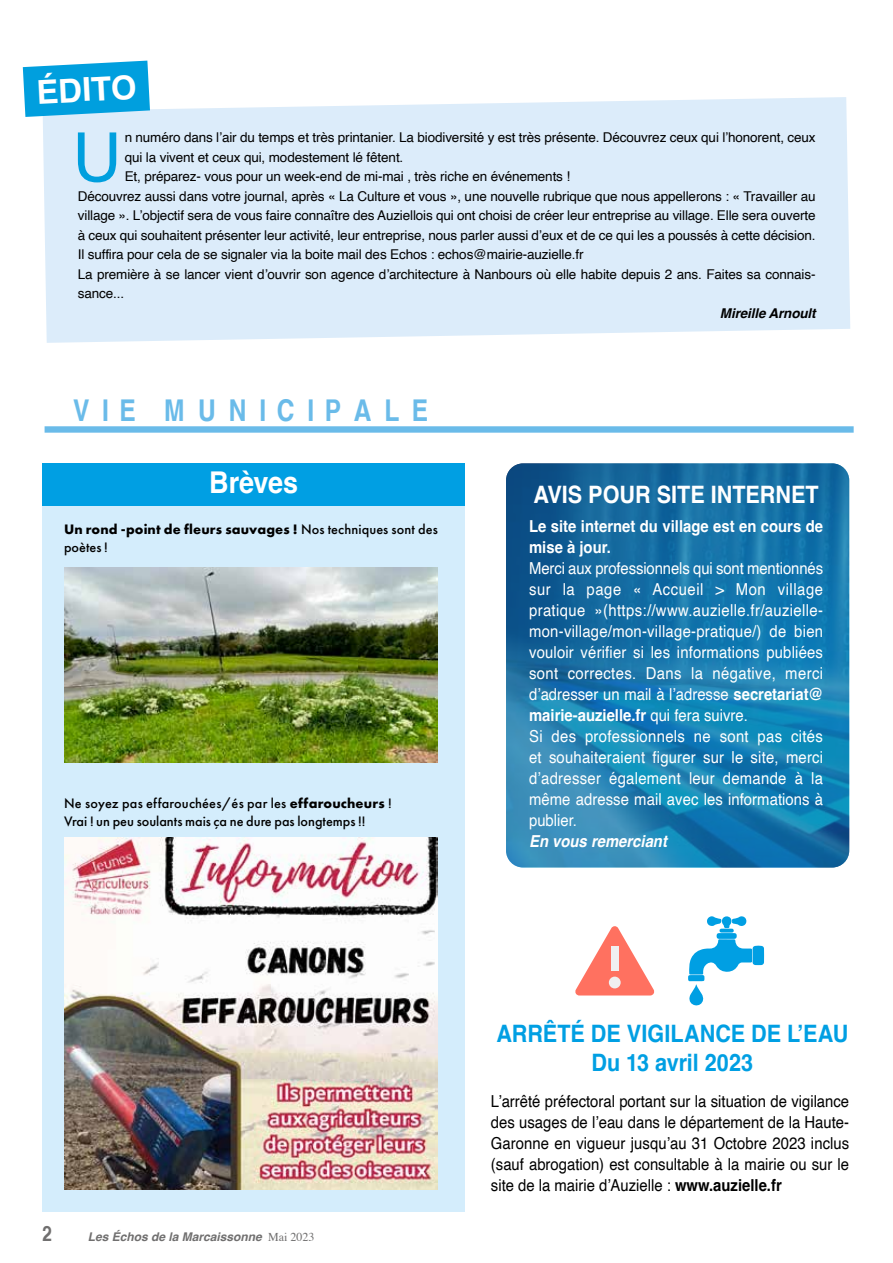
<style>
.page{position:relative;width:893px;height:1263px;background:#fff}
.page>*{position:absolute;margin:0;border:0;box-sizing:border-box;transform-origin:0 0}
.t1{font:67.8px "Helvetica";color:#009fde}
.t2{font:700 33px "Helvetica";color:#fff}
.t3{font:700 condensed 30px "Helvetica";letter-spacing:.3em;color:#6abbe9}
.t4{font:700 30px "Helvetica";letter-spacing:-.005em;color:#fff;scale:.9 1}
.t5{font:700 24px/28.8px "Helvetica";color:#009fe3;text-align:center;scale:.9 1}
.t6{font:700 24px "Helvetica";color:#fff;scale:.9 1}
.t7{font:700 condensed 21px "Helvetica";color:#706f6f}
.t8{font:16.5px/21px "Helvetica";letter-spacing:.02em;color:#fff;scale:.9 1}
.t9{font:16.5px/21px "Helvetica";color:#000;text-align:justify;scale:.9 1}
.t10{font:700 16.5px/21px "Helvetica";color:#fff;scale:.9 1}
.t11{font:italic 700 16.5px "Helvetica";color:#fff;scale:.9 1}
.t12{font:500 14.25px/18px "Futura PT";color:#000}
.t13{font:700 14.25px/18px "Futura PT";letter-spacing:.01em;color:#000}
.t14{font:13.5px "Helvetica";letter-spacing:-.01em;color:#000}
.t15{font:italic 700 13.5px "Helvetica";letter-spacing:-.01em;color:#000}
.t16{font:italic 700 12px "Helvetica";color:#706f6f}
.s1{font-weight:500}
.s2{font-weight:700}
.s3{font-family:"Times";font-weight:400;font-style:normal}
</style>
<div class="page">
<div style="left:45px;top:426px;width:809px;height:7px;background:#6abbe9"></div>
<div style="left:43px;top:97px;width:807px;height:246px;background:#dcecfa"></div>
<div style="left:42px;top:506px;width:423px;height:706px;background:#d4edfc"></div>
<div style="left:42px;top:463px;width:423px;height:43px;background:#009fe3"></div>
<svg style="left:23px;top:61px;width:127px;height:56px;background:#1da9e1"></svg>
<img style="left:64px;top:567px;width:374px;height:195px">
<img style="left:64px;top:838px;width:374px;height:351px">
<svg style="left:688px;top:916px;width:76px;height:90px"></svg>
<svg style="left:575px;top:926px;width:79px;height:69px"></svg>
<div style="left:609px;top:976px;width:12px;height:12px;background:#f0f0f0;border-radius:50%"></div>
<div style="left:611px;top:946px;width:8px;height:25px;background:#f0f0f0"></div>
<svg style="left:506px;top:463px;width:343px;height:404px;background:#1977ab"></svg>
<h2 class="t2" style="left:35px;top:72px;width:102px;rotate:-3deg">ÉDITO</h2>
<h1 class="t1" style="left:72px;top:105px;width:51px">U</h1>
<p class="t14" style="left:125px;top:127px;width:692px">n numéro dans l’air du temps et très printanier. La biodiversité y est très présente. Découvrez ceux qui l’honorent, ceux</p>
<p class="t14" style="left:125px;top:146px;width:280px">qui la vivent et ceux qui, modestement lé fêtent.</p>
<p class="t14" style="left:125px;top:166px;width:447px">Et, préparez- vous pour un week-end de mi-mai , très riche en événements !</p>
<p class="t14" style="left:78px;top:185px;width:739px">Découvrez aussi dans votre journal, après « La Culture et vous », une nouvelle rubrique que nous appellerons : « Travailler au</p>
<p class="t14" style="left:78px;top:205px;width:739px">village ». L’objectif sera de vous faire connaître des Auziellois qui ont choisi de créer leur entreprise au village. Elle sera ouverte</p>
<p class="t14" style="left:78px;top:224px;width:739px">à ceux qui souhaitent présenter leur activité, leur entreprise, nous parler aussi d’eux et de ce qui les a poussés à cette décision.</p>
<p class="t14" style="left:78px;top:244px;width:507px">Il suffira pour cela de se signaler via la boite mail des Echos : echos@mairie-auzielle.fr</p>
<p class="t14" style="left:78px;top:263px;width:739px">La première à se lancer vient d’ouvrir son agence d’architecture à Nanbours où elle habite depuis 2 ans. Faites sa connais-</p>
<p class="t14" style="left:78px;top:283px;width:48px">sance...</p>
<p class="t15" style="left:720px;top:305px;width:97px">Mireille Arnoult</p>
<h3 class="t3" style="left:73px;top:392px;width:360px">VIE MUNICIPALE</h3>
<h3 class="t4" style="left:209px;top:464px;width:100px">Brèves</h3>
<p class="t13" style="left:64px;top:520px;width:375px">Un rond -point de fleurs sauvages ! <span class="s1">Nos techniques sont des poètes !</span></p>
<p class="t12" style="left:64px;top:795px;width:329px">Ne soyez pas effarouchées/és par les <span class="s2">effaroucheurs</span> !<br>Vrai ! un peu soulants mais ça ne dure pas longtemps !!</p>
<h3 class="t6" style="left:533px;top:480px;width:318px">AVIS POUR SITE INTERNET</h3>
<p class="t10" style="left:529px;top:518px;width:328px">Le site internet du village est en cours de mise à jour.</p>
<p class="t8" style="left:529px;top:558px;width:328px">Merci aux professionnels qui sont mentionnés sur la page « Accueil &gt; Mon village pratique »(https://www.auzielle.fr/auzielle&shy;mon-village/mon-village-pratique/) de bien vouloir vérifier si les informations publiées sont correctes. Dans la négative, merci d’adresser un mail à l’adresse <span class="s2">secretariat@ mairie-auzielle.fr</span> qui fera suivre.<br>Si des professionnels ne sont pas cités et souhaiteraient figurer sur le site, merci d’adresser également leur demande à la même adresse mail avec les informations à publier.</p>
<p class="t11" style="left:529px;top:831px;width:155px">En vous remerciant</p>
<h3 class="t7" style="left:43px;top:1221px;width:13px">2</h3>
<p class="t16" style="left:88px;top:1229px;width:228px">Les Échos de la Marcaissonne <span class="s3">Mai 2023</span></p>
<h3 class="t5" style="left:496px;top:1022px;width:392px">ARRÊTÉ DE VIGILANCE DE L’EAU<br>Du 13 avril 2023</h3>
<p class="t9" style="left:491px;top:1091px;width:400px">L’arrêté préfectoral portant sur la situation de vigilance des usages de l’eau dans le département de la Haute-Garonne en vigueur jusqu’au 31 Octobre 2023 inclus (sauf abrogation) est consultable à la mairie ou sur le site de la mairie d’Auzielle : <span class="s2">www.auzielle.fr</span></p>
</div>
